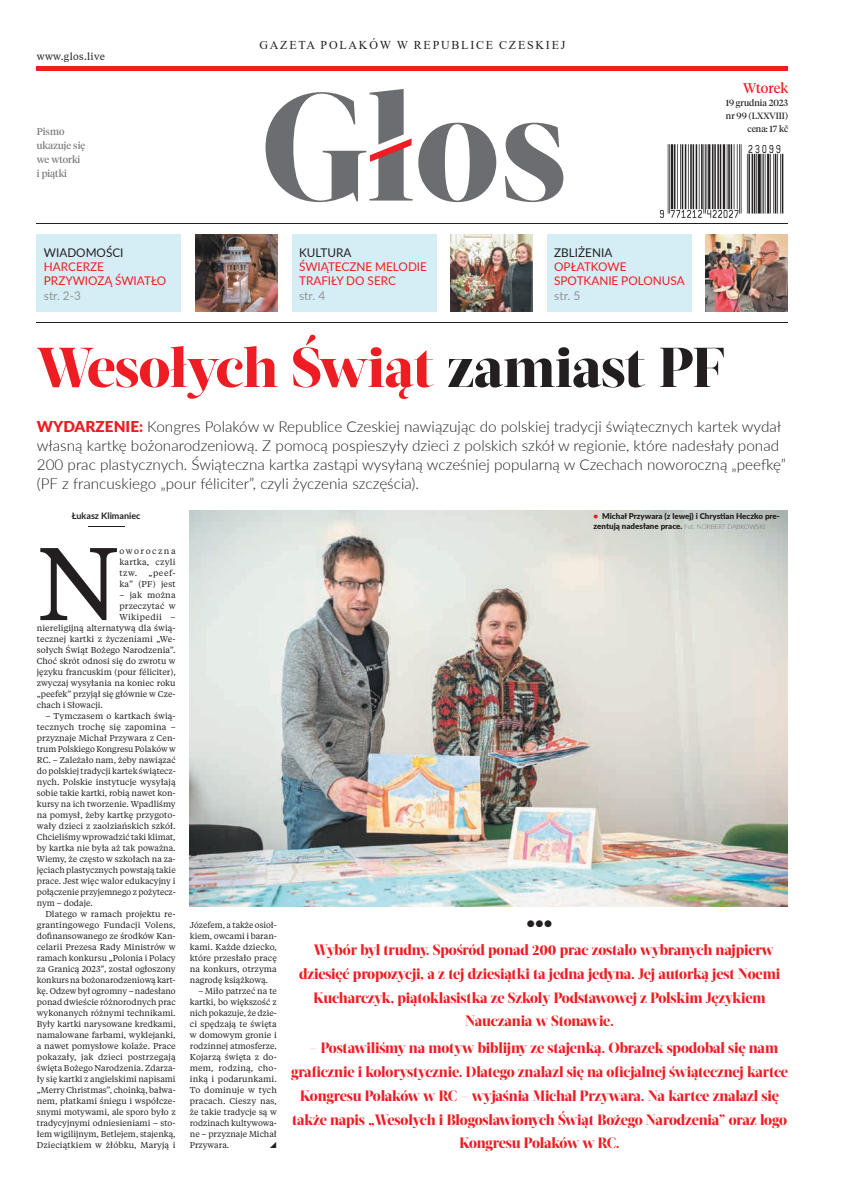
<style>
.page{position:relative;width:842px;height:1191px;background:#fff}
.page>*{position:absolute;margin:0;border:0;box-sizing:border-box;transform-origin:0 0}
.t1{font:102.5px "Tiempos Text";color:#231f20}
.t2{font:800 56px "Acta Display";letter-spacing:-.01em;color:#ee1d23}
.t3{font:800 15px/23.8px "Acta Display";letter-spacing:-.01em;color:#ee1d23;text-align:center;scale:.95 1}
.t4{font:300 15px/19px "Lato";color:#231f20}
.t5{font:14px "Tiempos Headline";letter-spacing:-.005em;color:#ee1d23}
.t6{font:900 14px "Lato";color:#231f20}
.t7{font:12px/14.4px "Lato";color:#ee1d23}
.t8{font:12px "Times New Roman";letter-spacing:.145em;color:#231f20}
.t9{font:12px "Lato";color:#231f20}
.t10{font:12px "Lato";color:#939598}
.t11{font:10px/14px "Tiempos Headline";color:#76787b}
.t12{font:10px "Tiempos Text";letter-spacing:.03em;color:#231f20}
.t13{font:9px/13px "Tiempos Headline";color:#231f20;text-align:right}
.t14{font:700 9px "Lato";color:#231f20}
.t15{font:8.5px/11px "Tiempos Text";color:#231f20;text-align:justify}
.t16{font:8.5px/11px "Tiempos Text";letter-spacing:.03em;color:#231f20;text-align:right}
.t17{font:8.5px "Tiempos Text";letter-spacing:.04em;color:#231f20}
.t18{font:8.5px "Tiempos Text";letter-spacing:.02em;color:#231f20}
.t19{font:900 8px/9.6px "Lato";color:#231f20}
.s1{color:#231f20}
.s2{font-weight:900;color:#ee1d23}
.s3{color:#ee1d23}
.s4{font-weight:100;font-size:6.5px}
</style>
<div class="page">
<svg style="left:266px;top:89px;width:297px;height:113px"></svg>
<hr style="left:36px;top:224px;width:752px;height:1px;background:#231f20">
<hr style="left:36px;top:323px;width:752px;height:1px;background:#231f20">
<hr style="left:37px;top:66px;width:751px;height:4px;background:#ee1d23">
<img style="left:659px;top:144px;width:125px;height:74px">
<div style="left:37px;top:235px;width:144px;height:77px;background:#d5eef5"></div>
<img style="left:450px;top:235px;width:83px;height:77px">
<img style="left:195px;top:235px;width:83px;height:77px">
<img style="left:705px;top:235px;width:83px;height:77px">
<div style="left:292px;top:235px;width:144px;height:77px;background:#d5eef5"></div>
<div style="left:547px;top:235px;width:144px;height:77px;background:#d5eef5"></div>
<hr style="left:88px;top:526px;width:37px;height:1px;background:#231f20">
<img style="left:190px;top:510px;width:598px;height:396px">
<p class="t12" style="left:37px;top:50px;width:70px">www.glos.live</p>
<p class="t11" style="left:37px;top:124px;width:50px">Pismo ukazuje się we wtorki i piątki</p>
<h3 class="t8" style="left:259px;top:36px;width:307px">GAZETA POLAKÓW W REPUBLICE CZESKIEJ</h3>
<h3 class="t5" style="left:743px;top:78px;width:46px">Wtorek</h3>
<p class="t13" style="left:726px;top:95px;width:64px">19 grudnia 2023 nr 99 (LXXVIII) cena: 17 kč</p>
<h3 class="t9" style="left:44px;top:244px;width:81px">WIADOMOŚCI</h3>
<h3 class="t7" style="left:44px;top:259px;width:124px">HARCERZE<br>PRZYWIOZĄ ŚWIATŁO</h3>
<h3 class="t10" style="left:44px;top:287px;width:38px">str. 2-3</h3>
<h3 class="t9" style="left:554px;top:244px;width:60px">ZBLIŻENIA</h3>
<h3 class="t7" style="left:554px;top:259px;width:132px">OPŁATKOWE<br>SPOTKANIE POLONUSA</h3>
<h3 class="t10" style="left:554px;top:287px;width:28px">str. 5</h3>
<h2 class="t2" style="left:37px;top:334px;width:689px">Wesołych Świąt <span class="s1">zamiast PF</span></h2>
<p class="t4" style="left:37px;top:416px;width:751px"><span class="s2">WYDARZENIE:</span> Kongres Polaków w Republice Czeskiej nawiązując do polskiej tradycji świątecznych kartek wydał własną kartkę bożonarodzeniową. Z pomocą pospieszyły dzieci z polskich szkół w regionie, które nadesłały ponad 200 prac plastycznych. Świąteczna kartka zastąpi wysyłaną wcześniej popularną w Czechach noworoczną „peefkę” (PF z francuskiego „pour féliciter”, czyli życzenia szczęścia).</p>
<p class="t14" style="left:72px;top:509px;width:70px">Łukasz Klimaniec</p>
<h1 class="t1" style="left:37px;top:515px;width:84px">N</h1>
<p class="t15" style="left:119px;top:545px;width:58px">oworoczna kartka, czyli tzw.</p>
<h3 class="t9" style="left:299px;top:244px;width:54px">KULTURA</h3>
<h3 class="t7" style="left:299px;top:259px;width:129px">ŚWIĄTECZNE MELODIE<br>TRAFIŁY DO SERC</h3>
<h3 class="t10" style="left:299px;top:287px;width:28px">str. 4</h3>
<p class="t19" style="left:594px;top:511px;width:188px"><span class="s3">•</span> Michał Przywara (z lewej) i Chrystian Heczko pre&shy;zentują nadesłane prace. <span class="s4">Fot. NORBERT DĄBKOWSKI</span></p>
<p class="t16" style="left:119px;top:567px;width:58px">„peef-<br>ka” (PF) jest</p>
<p class="t18" style="left:119px;top:589px;width:58px">– jak można</p>
<p class="t15" style="left:119px;top:600px;width:58px">przeczytać w</p>
<p class="t17" style="left:119px;top:611px;width:58px">Wikipedii –</p>
<p class="t15" style="left:37px;top:622px;width:140px">niereligijną alternatywą dla świą-</p>
<p class="t15" style="left:37px;top:633px;width:140px">tecznej kartki z życzeniami „We-</p>
<p class="t15" style="left:37px;top:644px;width:140px">sołych Świąt Bożego Narodzenia”.</p>
<p class="t15" style="left:37px;top:655px;width:140px">Choć skrót odnosi się do zwrotu w</p>
<p class="t15" style="left:37px;top:666px;width:140px">języku francuskim (pour féliciter),</p>
<p class="t15" style="left:37px;top:677px;width:140px">zwyczaj wysyłania na koniec roku</p>
<p class="t15" style="left:37px;top:688px;width:140px">„peefek” przyjął się głównie w Cze-</p>
<p class="t15" style="left:37px;top:699px;width:67px">chach i Słowacji.</p>
<p class="t15" style="left:37px;top:710px;width:140px;text-indent:9px">– Tymczasem o kartkach świą&shy;tecznych trochę się zapomina – przyznaje Michał Przywara z Cen&shy;trum Polskiego Kongresu Polaków w RC. – Zależało nam, żeby nawiązać do polskiej tradycji kartek świątecz&shy;nych. Polskie instytucje wysyłają sobie takie kartki, robią nawet kon&shy;kursy na ich tworzenie. Wpadliśmy na pomysł, żeby kartkę przygoto&shy;wały dzieci z zaolziańskich szkół.<br>Chcieliśmy wprowadzić taki klimat, by kartka nie była aż tak poważna.<br>Wiemy, że często w szkołach na za&shy;jęciach plastycznych powstają takie prace. Jest więc walor edukacyjny i połączenie przyjemnego z pożytecz&shy;nym – dodaje.</p>
<p class="t15" style="left:37px;top:908px;width:140px;text-indent:9px">Dlatego w ramach projektu re&shy;grantingowego Fundacji Volens, dofinansowanego ze środków Kan&shy;celarii Prezesa Rady Ministrów w ramach konkursu „Polonia i Polacy za Granicą 2023”, został ogłoszony konkurs na bożonarodzeniową kart&shy;kę. Odzew był ogromny – nadesłano ponad dwieście różnorodnych prac wykonanych różnymi technikami.<br>Były kartki narysowane kredkami, namalowane farbami, wyklejanki, a nawet pomysłowe kolaże. Prace pokazały, jak dzieci postrzegają święta Bożego Narodzenia. Zdarza&shy;ły się kartki z angielskimi napisami „Merry Christmas”, choinką, bałwa&shy;nem, płatkami śniegu i współcze&shy;snymi motywami, ale sporo było z tradycyjnymi odniesieniami – sto&shy;łem wigilijnym, Betlejem, stajenką, Dzieciątkiem w żłóbku, Maryją i</p>
<p class="t15" style="left:190px;top:919px;width:89px">Józefem, a także osioł&shy;kiem, owcami i baran&shy;kami. Każde dziecko, które przesłało pracę na konkurs, otrzyma nagrodę książkową.</p>
<h3 class="t6" style="left:527px;top:912px;width:27px">•••</h3>
<p class="t3" style="left:299px;top:938px;width:508px">Wybór był trudny. Spośród ponad 200 prac zostało wybranych najpierw dziesięć propozycji, a z tej dziesiątki ta jedna jedyna. Jej autorką jest Noemi Kucharczyk, piątoklasistka ze Szkoły Podstawowej z Polskim Językiem Nauczania w Stonawie.</p>
<p class="t3" style="left:291px;top:1036px;width:525px">– Postawiliśmy na motyw biblijny ze stajenką. Obrazek spodobał się nam graficznie i kolorystycznie. Dlatego znalazł się na oficjalnej świątecznej kartce Kongresu Polaków w RC – wyjaśnia Michał Przywara. Na kartce znalazł się także napis „Wesołych i Błogosławionych Świąt Bożego Narodzenia” oraz logo Kongresu Polaków w RC.</p>
<p class="t15" style="left:190px;top:985px;width:89px;text-indent:8px">– Miło patrzeć na te kartki, bo większość z nich pokazuje, że dzie&shy;ci spędzają te święta w domowym gronie i rodzinnej atmosferze.<br>Kojarzą święta z do&shy;mem, rodziną, cho&shy;inką i podarunkami.<br>To dominuje w tych pracach. Cieszy nas, że takie tradycje są w rodzinach kultywowa&shy;ne – przyznaje Michał Przywara.</p>
</div>
